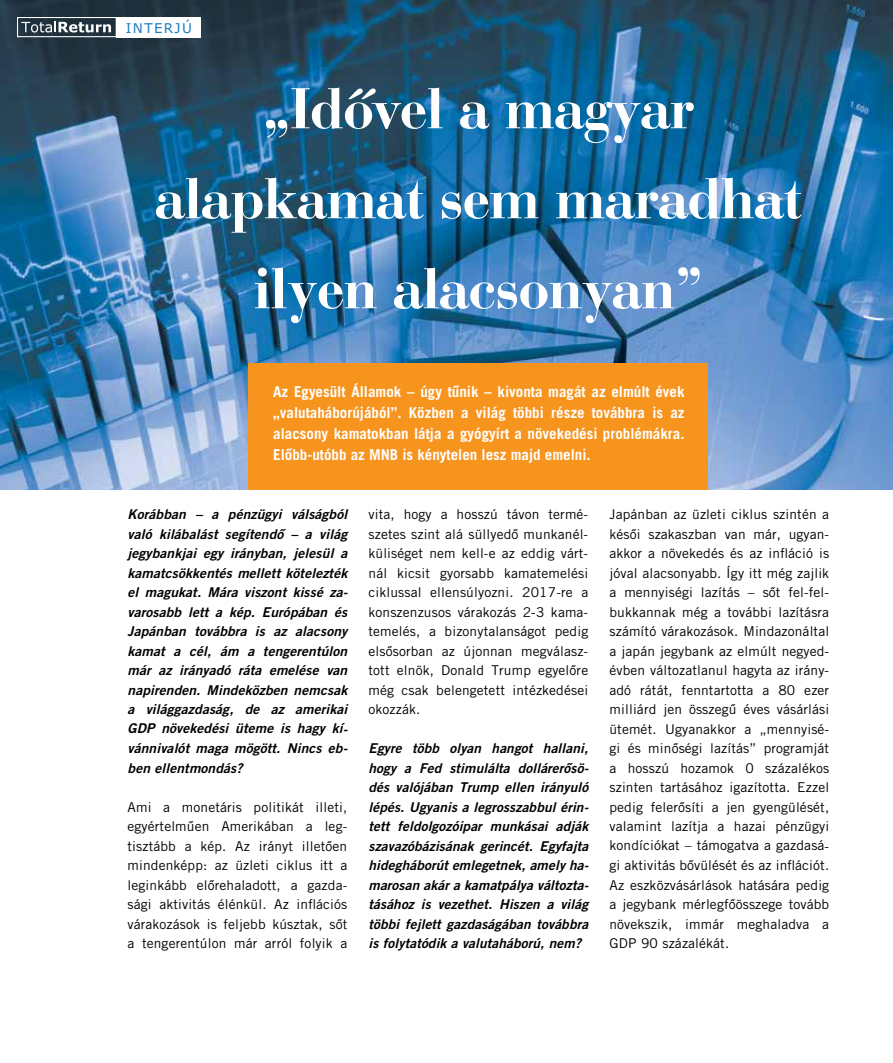
<style>
.page{position:relative;width:893px;height:1063px;background:#fff}
.page>*{position:absolute;margin:0;border:0;box-sizing:border-box;transform-origin:0 0}
.t1{font:60px/90px "Bauer Bodoni HU Bold";color:#fff;text-align:center}
.t2{font:15px/21px "Trade Gothic Bold H";color:#fff;text-align:justify}
.t3{font:13.5px/19.5px "Trade Gothic H";letter-spacing:.01em;color:#000;text-align:justify}
.t4{font:13.5px/19.5px "Trade Gothic Bold Two Oblique H";letter-spacing:.01em;color:#000;text-align:justify}
.t5{font:13.5px "Verdana H";letter-spacing:.1em;color:#1c7cc1}
</style>
<div class="page">
<img style="left:0;top:0;width:892px;height:490px">
<div style="left:117px;top:17px;width:84px;height:20px;background:#fff"></div>
<div style="left:249px;top:363px;width:459px;height:127px;background:#f7941e"></div>
<svg style="left:21px;top:21px;width:90px;height:12px"></svg>
<div style="left:17px;top:17px;width:100px;height:20px;border:1px solid #fff"></div>
<p class="t5" style="left:126px;top:19px;width:68px">INTERJÚ</p>
<h1 class="t1" style="left:155px;top:62px;width:648px">„Idôvel a magyar alapkamat sem maradhat ilyen alacsonyan”</h1>
<p class="t2" style="left:273px;top:381px;width:413px">Az Egyesült Államok – úgy tûnik – kivonta magát az elmúlt évek „valutaháborújából”. Közben a világ többi része továbbra is az alacsony kamatokban látja a gyógyírt a növekedési problémákra.<br>Elôbb-utóbb az MNB is kénytelen lesz majd emelni.</p>
<p class="t4" style="left:128px;top:504px;width:222px">Korábban – a pénzügyi válságból való kilábalást segítendô – a világ jegybankjai egy irányban, jelesül a kamatcsökkentés mellett kötelezték el magukat. Mára viszont kissé za&shy;varosabb lett a kép. Európában és Japánban továbbra is az alacsony kamat a cél, ám a tengerentúlon már az irányadó ráta emelése van napirenden. Mindeközben nemcsak a világgazdaság, de az amerikai GDP növekedési üteme is hagy kí&shy;vánnivalót maga mögött. Nincs eb&shy;ben ellentmondás?</p>
<p class="t3" style="left:128px;top:797px;width:221px">Ami a monetáris politikát illeti, egyértelmûen Amerikában a leg&shy;tisztább a kép. Az irányt illetôen mindenképp: az üzleti ciklus itt a leginkább elôrehaladott, a gazda&shy;sági aktivitás élénkül. Az inflációs várakozások is feljebb kúsztak, sôt a tengerentúlon már arról folyik a</p>
<p class="t3" style="left:369px;top:504px;width:221px">vita, hogy a hosszú távon termé&shy;szetes szint alá süllyedô munkanél&shy;küliséget nem kell-e az eddig várt&shy;nál kicsit gyorsabb kamatemelési ciklussal ellensúlyozni. 2017-re a konszenzusos várakozás 2-3 kama&shy;temelés, a bizonytalanságot pedig elsôsorban az újonnan megválasz&shy;tott elnök, Donald Trump egyelôre még csak belengetett intézkedései okozzák.</p>
<p class="t4" style="left:369px;top:738px;width:222px">Egyre több olyan hangot hallani, hogy a Fed stimulálta dollárerôsö&shy;dés valójában Trump ellen irányuló lépés. Ugyanis a legrosszabbul érin&shy;tett feldolgozóipar munkásai adják szavazóbázisának gerincét. Egyfajta hidegháborút emlegetnek, amely ha&shy;marosan akár a kamatpálya változta&shy;tásához is vezethet. Hiszen a világ többi fejlett gazdaságában továbbra is folytatódik a valutaháború, nem?</p>
<p class="t3" style="left:609px;top:504px;width:221px">Japánban az üzleti ciklus szintén a késôi szakaszban van már, ugyan&shy;akkor a növekedés és az infláció is jóval alacsonyabb. Így itt még zajlik a mennyiségi lazítás – sôt fel-fel&shy;bukkannak még a további lazításra számító várakozások. Mindazonáltal a japán jegybank az elmúlt negyed&shy;évben változatlanul hagyta az irány&shy;adó rátát, fenntartotta a 80 ezer milliárd jen összegû éves vásárlási ütemét. Ugyanakkor a „mennyisé&shy;gi és minôségi lazítás” programját a hosszú hozamok 0 százalékos szinten tartásához igazította. Ezzel pedig felerôsíti a jen gyengülését, valamint lazítja a hazai pénzügyi kondíciókat – támogatva a gazdasá&shy;gi aktivitás bôvülését és az inflációt.<br>Az eszközvásárlások hatására pedig a jegybank mérlegfôösszege tovább növekszik, immár meghaladva a GDP 90 százalékát.</p>
</div>
